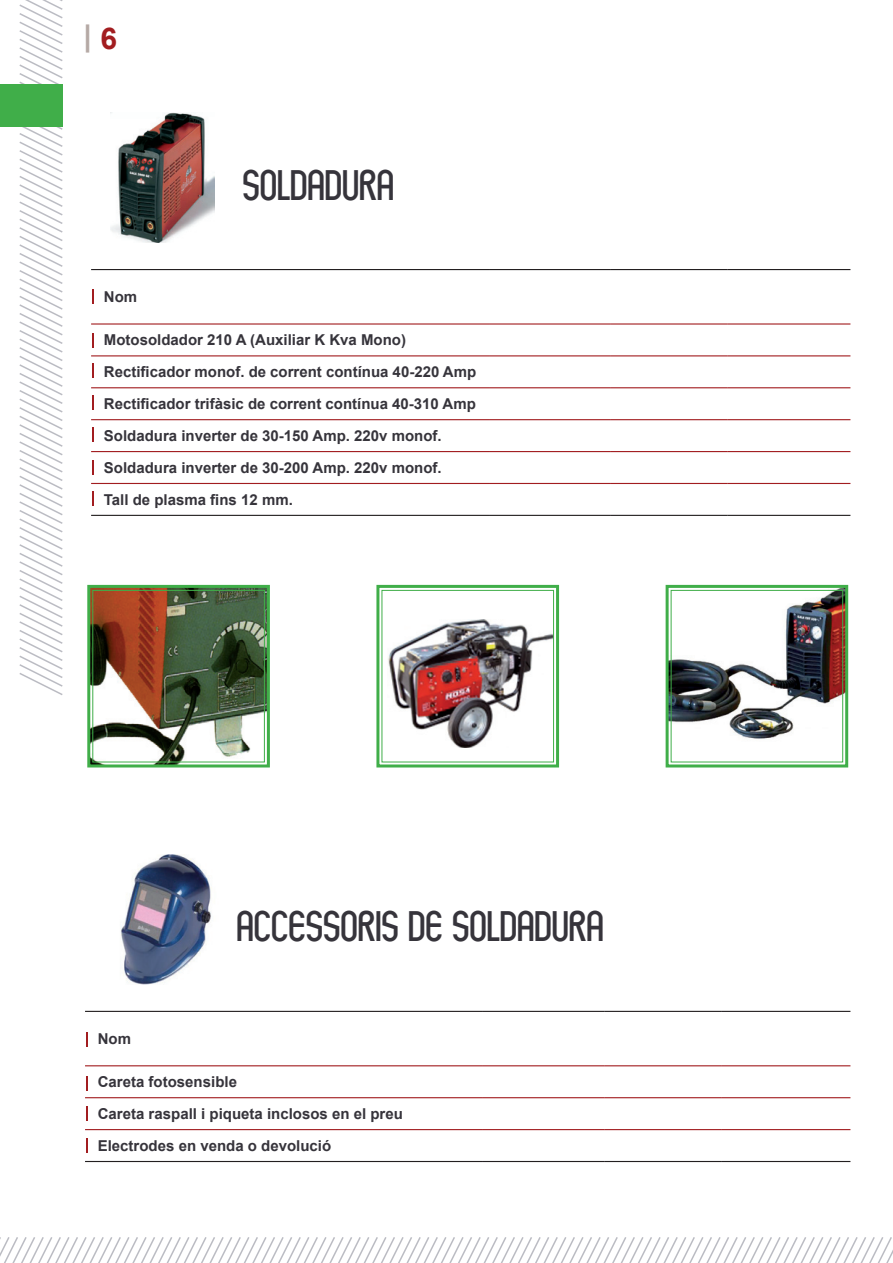
<style>
.page{position:relative;width:893px;height:1263px;background:#fff}
.page>*{position:absolute;margin:0;border:0;box-sizing:border-box;transform-origin:0 0}
.t1{font:39px "Rothwell";color:#36343b}
.t2{font:700 30px "Arial";color:#b5a9a5}
.t3{font:700 15px/32px "Arial";color:#36343b}
.s1{color:#a21d20}
</style>
<div class="page">
<img style="left:87px;top:584px;width:183px;height:184px">
<div style="left:92px;top:590px;width:173px;height:172px;border:1px solid #40ae49"></div>
<svg style="left:665px;top:584px;width:184px;height:184px"></svg>
<div style="left:671px;top:590px;width:172px;height:172px;border:1px solid #40ae49"></div>
<img style="left:376px;top:584px;width:184px;height:184px">
<div style="left:381px;top:590px;width:173px;height:172px;border:1px solid #40ae49"></div>
<hr style="left:91px;top:269px;width:398px;height:1px;background:#231f20">
<hr style="left:489px;top:269px;width:122px;height:1px;background:#231f20">
<hr style="left:611px;top:269px;width:116px;height:1px;background:#231f20">
<hr style="left:727px;top:269px;width:123px;height:1px;background:#231f20">
<hr style="left:91px;top:515px;width:398px;height:1px;background:#231f20">
<hr style="left:489px;top:515px;width:122px;height:1px;background:#231f20">
<hr style="left:611px;top:515px;width:116px;height:1px;background:#231f20">
<hr style="left:727px;top:515px;width:123px;height:1px;background:#231f20">
<hr style="left:91px;top:323px;width:398px;height:2px;background:#a21d20">
<hr style="left:489px;top:323px;width:122px;height:2px;background:#a21d20">
<hr style="left:611px;top:323px;width:116px;height:2px;background:#a21d20">
<hr style="left:727px;top:323px;width:123px;height:2px;background:#a21d20">
<hr style="left:91px;top:355px;width:398px;height:1px;background:#a21d20">
<hr style="left:489px;top:355px;width:122px;height:1px;background:#a21d20">
<hr style="left:611px;top:355px;width:116px;height:1px;background:#a21d20">
<hr style="left:727px;top:355px;width:123px;height:1px;background:#a21d20">
<hr style="left:91px;top:387px;width:398px;height:1px;background:#a21d20">
<hr style="left:489px;top:387px;width:122px;height:1px;background:#a21d20">
<hr style="left:611px;top:387px;width:116px;height:1px;background:#a21d20">
<hr style="left:727px;top:387px;width:123px;height:1px;background:#a21d20">
<hr style="left:91px;top:419px;width:398px;height:1px;background:#a21d20">
<hr style="left:489px;top:419px;width:122px;height:1px;background:#a21d20">
<hr style="left:611px;top:419px;width:116px;height:1px;background:#a21d20">
<hr style="left:727px;top:419px;width:123px;height:1px;background:#a21d20">
<hr style="left:91px;top:451px;width:398px;height:1px;background:#a21d20">
<hr style="left:489px;top:451px;width:122px;height:1px;background:#a21d20">
<hr style="left:611px;top:451px;width:116px;height:1px;background:#a21d20">
<hr style="left:727px;top:451px;width:123px;height:1px;background:#a21d20">
<hr style="left:91px;top:483px;width:398px;height:1px;background:#a21d20">
<hr style="left:489px;top:483px;width:122px;height:1px;background:#a21d20">
<hr style="left:611px;top:483px;width:116px;height:1px;background:#a21d20">
<hr style="left:727px;top:483px;width:123px;height:1px;background:#a21d20">
<svg style="left:0;top:1237px;width:893px;height:26px"></svg>
<img style="left:111px;top:113px;width:104px;height:130px">
<svg style="left:19px;top:0;width:44px;height:695px"></svg>
<svg style="left:93px;top:289px;width:1px;height:14px"></svg>
<svg style="left:93px;top:333px;width:1px;height:14px"></svg>
<svg style="left:93px;top:363px;width:1px;height:14px"></svg>
<svg style="left:93px;top:395px;width:1px;height:14px"></svg>
<svg style="left:93px;top:427px;width:1px;height:14px"></svg>
<svg style="left:92px;top:461px;width:1px;height:14px"></svg>
<svg style="left:92px;top:491px;width:1px;height:14px"></svg>
<hr style="left:85px;top:1065px;width:398px;height:1px;background:#a21d20">
<hr style="left:483px;top:1065px;width:122px;height:1px;background:#a21d20">
<hr style="left:605px;top:1065px;width:116px;height:1px;background:#a21d20">
<hr style="left:721px;top:1065px;width:129px;height:1px;background:#a21d20">
<hr style="left:85px;top:1097px;width:398px;height:1px;background:#a21d20">
<hr style="left:483px;top:1097px;width:122px;height:1px;background:#a21d20">
<hr style="left:605px;top:1097px;width:116px;height:1px;background:#a21d20">
<hr style="left:721px;top:1097px;width:129px;height:1px;background:#a21d20">
<hr style="left:85px;top:1129px;width:398px;height:1px;background:#a21d20">
<hr style="left:483px;top:1129px;width:122px;height:1px;background:#a21d20">
<hr style="left:605px;top:1129px;width:116px;height:1px;background:#a21d20">
<hr style="left:721px;top:1129px;width:129px;height:1px;background:#a21d20">
<hr style="left:85px;top:1011px;width:398px;height:1px;background:#231f20">
<hr style="left:483px;top:1011px;width:122px;height:1px;background:#231f20">
<hr style="left:605px;top:1011px;width:116px;height:1px;background:#231f20">
<hr style="left:721px;top:1011px;width:129px;height:1px;background:#231f20">
<hr style="left:85px;top:1161px;width:398px;height:1px;background:#231f20">
<hr style="left:483px;top:1161px;width:122px;height:1px;background:#231f20">
<hr style="left:605px;top:1161px;width:116px;height:1px;background:#231f20">
<hr style="left:721px;top:1161px;width:129px;height:1px;background:#231f20">
<img style="left:121px;top:854px;width:91px;height:130px">
<svg style="left:87px;top:1032px;width:1px;height:15px"></svg>
<svg style="left:87px;top:1076px;width:1px;height:14px"></svg>
<svg style="left:87px;top:1107px;width:1px;height:14px"></svg>
<svg style="left:87px;top:1139px;width:1px;height:14px"></svg>
<div style="left:0;top:84px;width:63px;height:43px;background:#40ae49"></div>
<h2 class="t2" style="left:84px;top:15px;width:35px">| <span class="s1">6</span></h2>
<h1 class="t1" style="left:242px;top:162px;width:153px">SOLDADURA</h1>
<p class="t3" style="left:104px;top:281px;width:35px">Nom</p>
<p class="t3" style="left:104px;top:325px;width:374px">Motosoldador 210 A (Auxiliar K Kva Mono)<br>Rectificador monof. de corrent contínua 40-220 Amp Rectificador trifàsic de corrent contínua 40-310 Amp Soldadura inverter de 30-150 Amp. 220v monof.<br>Soldadura inverter de 30-200 Amp. 220v monof.<br>Tall de plasma fins 12 mm.</p>
<h1 class="t1" style="left:236px;top:904px;width:369px">ACCESSORIS DE SOLDADURA</h1>
<p class="t3" style="left:98px;top:1023px;width:35px">Nom</p>
<p class="t3" style="left:98px;top:1066px;width:307px">Careta fotosensible<br>Careta raspall i piqueta inclosos en el preu<br>Electrodes en venda o devolució</p>
</div>
